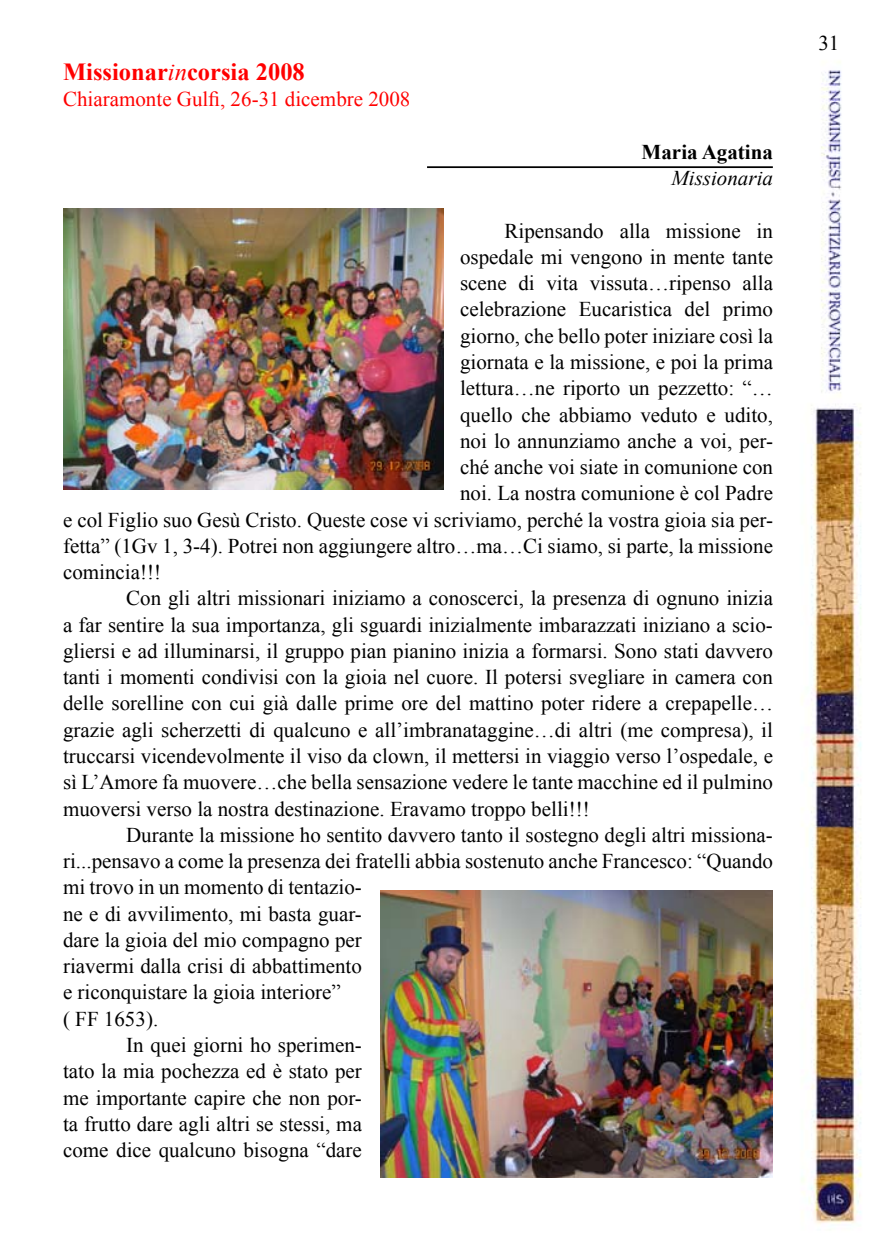
<style>
.page{position:relative;width:874px;height:1241px;background:#fff}
.page>*{position:absolute;margin:0;border:0;box-sizing:border-box;transform-origin:0 0}
.t1{font:700 24.5px "Times New Roman";color:#f00}
.t2{font:21px "Times New Roman";color:#000}
.t3{font:21px "Times New Roman";color:#f00}
.t4{font:700 21px "Times New Roman";color:#000}
.t5{font:italic 21px "Times New Roman";color:#000}
.s1{font-weight:400;font-style:italic}
</style>
<div class="page">
<img style="left:63px;top:62px;width:799px;height:1162px">
<img style="left:63px;top:208px;width:380px;height:281px">
<img style="left:380px;top:890px;width:392px;height:287px">
<hr style="left:427px;top:166px;width:345px;height:2px;background:#000">
<p class="t1" style="left:63px;top:55px;width:243px">Missionar<span class="s1">in</span>corsia 2008</p>
<p class="t3" style="left:63px;top:85px;width:349px">Chiaramonte Gulfi, 26-31 dicembre 2008</p>
<p class="t4" style="left:641px;top:137px;width:133px">Maria Agatina</p>
<p class="t5" style="left:671px;top:164px;width:103px">Missionaria</p>
<p class="t2" style="left:504px;top:216px;width:270px">Ripensando alla missione in</p>
<p class="t2" style="left:460px;top:243px;width:314px">ospedale mi vengono in mente tante</p>
<p class="t2" style="left:460px;top:269px;width:314px">scene di vita vissuta…ripenso alla</p>
<p class="t2" style="left:460px;top:295px;width:314px">celebrazione Eucaristica del primo</p>
<p class="t2" style="left:460px;top:321px;width:314px">giorno, che bello poter iniziare così la</p>
<p class="t2" style="left:460px;top:348px;width:314px">giornata e la missione, e poi la prima</p>
<p class="t2" style="left:460px;top:374px;width:314px">lettura…ne riporto un pezzetto: “…</p>
<p class="t2" style="left:460px;top:400px;width:314px">quello che abbiamo veduto e udito,</p>
<p class="t2" style="left:460px;top:426px;width:314px">noi lo annunziamo anche a voi, per-</p>
<p class="t2" style="left:460px;top:453px;width:314px">ché anche voi siate in comunione con</p>
<p class="t2" style="left:460px;top:479px;width:314px">noi. La nostra comunione è col Padre</p>
<p class="t2" style="left:63px;top:505px;width:711px">e col Figlio suo Gesù Cristo. Queste cose vi scriviamo, perché la vostra gioia sia per-</p>
<p class="t2" style="left:63px;top:531px;width:711px">fetta” (1Gv 1, 3-4). Potrei non aggiungere altro…ma…Ci siamo, si parte, la missione</p>
<p class="t2" style="left:63px;top:558px;width:99px">comincia!!!</p>
<p class="t2" style="left:126px;top:584px;width:648px">Con gli altri missionari iniziamo a conoscerci, la presenza di ognuno inizia</p>
<p class="t2" style="left:63px;top:610px;width:711px">a far sentire la sua importanza, gli sguardi inizialmente imbarazzati iniziano a scio-</p>
<p class="t2" style="left:63px;top:636px;width:711px">gliersi e ad illuminarsi, il gruppo pian pianino inizia a formarsi. Sono stati davvero</p>
<p class="t2" style="left:63px;top:663px;width:711px">tanti i momenti condivisi con la gioia nel cuore. Il potersi svegliare in camera con</p>
<p class="t2" style="left:63px;top:689px;width:711px">delle sorelline con cui già dalle prime ore del mattino poter ridere a crepapelle…</p>
<p class="t2" style="left:63px;top:715px;width:711px">grazie agli scherzetti di qualcuno e all’imbranataggine…di altri (me compresa), il</p>
<p class="t2" style="left:63px;top:741px;width:711px">truccarsi vicendevolmente il viso da clown, il mettersi in viaggio verso l’ospedale, e</p>
<p class="t2" style="left:63px;top:768px;width:711px">sì L’Amore fa muovere…che bella sensazione vedere le tante macchine ed il pulmino</p>
<p class="t2" style="left:63px;top:794px;width:528px">muoversi verso la nostra destinazione. Eravamo troppo belli!!!</p>
<p class="t2" style="left:126px;top:820px;width:648px">Durante la missione ho sentito davvero tanto il sostegno degli altri missiona-</p>
<p class="t2" style="left:63px;top:846px;width:711px">ri...pensavo a come la presenza dei fratelli abbia sostenuto anche Francesco: “Quando</p>
<p class="t2" style="left:63px;top:873px;width:300px">mi trovo in un momento di tentazio-</p>
<p class="t2" style="left:63px;top:899px;width:300px">ne e di avvilimento, mi basta guar-</p>
<p class="t2" style="left:63px;top:925px;width:300px">dare la gioia del mio compagno per</p>
<p class="t2" style="left:63px;top:951px;width:300px">riavermi dalla crisi di abbattimento</p>
<p class="t2" style="left:63px;top:978px;width:279px">e riconquistare la gioia interiore”</p>
<p class="t2" style="left:63px;top:1004px;width:97px">( FF 1653).</p>
<p class="t2" style="left:126px;top:1030px;width:237px">In quei giorni ho sperimen-</p>
<p class="t2" style="left:63px;top:1056px;width:300px">tato la mia pochezza ed è stato per</p>
<p class="t2" style="left:63px;top:1083px;width:300px">me importante capire che non por-</p>
<p class="t2" style="left:63px;top:1109px;width:300px">ta frutto dare agli altri se stessi, ma</p>
<p class="t2" style="left:63px;top:1135px;width:300px">come dice qualcuno bisogna “dare</p>
<p class="t2" style="left:818px;top:29px;width:22px">31</p>
</div>
